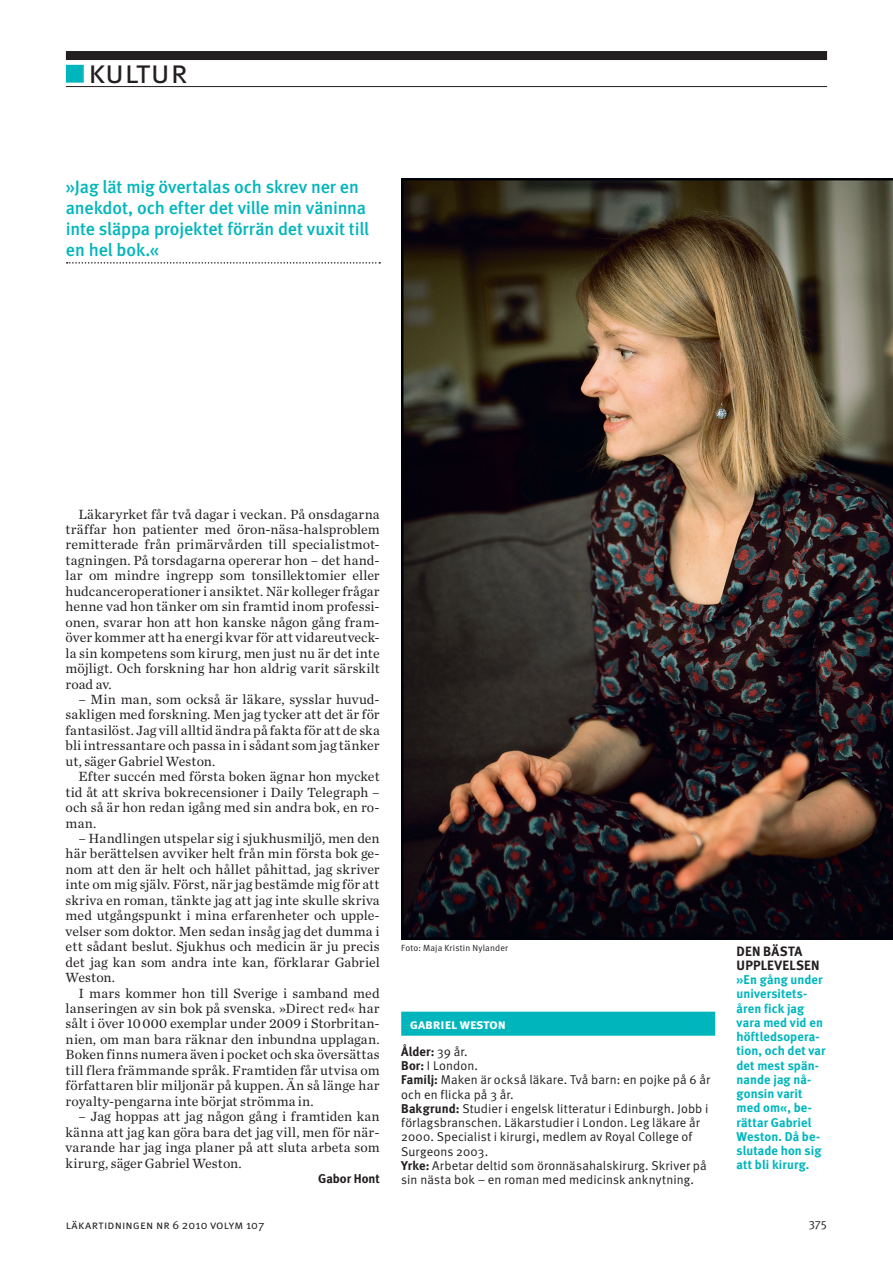
<style>
.page{position:relative;width:893px;height:1263px;background:#fff}
.page>*{position:absolute;margin:0;border:0;box-sizing:border-box;transform-origin:0 0}
.Vinj_Zapf-fyrkant{font:33px "Meta LT Normal Small Caps";color:#231f20}
.Citat_linje_under{font:18px/21px "Meta LT Medium";letter-spacing:-.01em;color:#00b6bc}
.Br_indrag{font:13.95px/15.5px "Chronicle LT Text";letter-spacing:.01em;color:#231f20;text-align:justify}
.t1{font:13.95px "Meta LT Bold Small Caps";letter-spacing:-.005em;color:#fff}
.Bildtxt_KLT{font:13.5px "Meta LT Bold";letter-spacing:.015em;color:#231f20}
.Fak_2_Txt{font:12.75px/14.2px "Meta LT Normal";letter-spacing:.01em;color:#231f20}
.Bildtxt_KLT-2{font:12.75px/14.2px "Meta LT Bold";letter-spacing:.01em;color:#00b6bc}
.Fak_2_Txt-2{font:12.75px "Meta LT Bold";letter-spacing:.01em;color:#231f20}
.By_Förf{font:12.75px "Meta LT Bold";color:#231f20}
.t2{font:12px "Meta LT Normal Small Caps";letter-spacing:.015em;color:#231f20}
.t3{font:12px "Meta LT Normal Utilities";color:#231f20}
.Foto_byline{font:9px "Meta LT Normal";letter-spacing:.025em;color:#231f20}
.s1{color:#00b6bc}
.s2{font-family:"Meta LT Normal"}
.s3{font-family:"Meta LT Bold"}
</style>
<div class="page">
<div style="left:401px;top:1012px;width:314px;height:24px;background:#00b6bc"></div>
<img style="left:401px;top:179px;width:492px;height:761px">
<div style="left:66px;top:51px;width:761px;height:9px;background:#231f20"></div>
<hr style="left:66px;top:86px;width:761px;height:1px;background:#231f20">
<div style="left:66px;top:65px;width:18px;height:18px;border:2px solid #00b6bc"></div>
<svg style="left:67px;top:262px;width:313px;height:2px"></svg>
<p class="Vinj_Zapf-fyrkant" style="left:66px;top:52px;width:123px"><span class="s1">■</span> kultur</p>
<p class="Citat_linje_under" style="left:66px;top:176px;width:305px">»Jag lät mig övertalas och skrev ner en anekdot, och efter det ville min väninna inte släppa projektet förrän det vuxit till en hel bok.«</p>
<p class="Br_indrag" style="left:66px;top:506px;width:316px;text-indent:13px">Läkaryrket får två dagar i veckan. På onsdagarna träffar hon patienter med öron-näsa-halsproblem remitterade från primärvården till specialistmot&shy;tagningen. På torsdagarna opererar hon – det hand&shy;lar om mindre ingrepp som tonsillektomier eller hudcanceroperationer i ansiktet. När kolleger frågar henne vad hon tänker om sin framtid inom professi&shy;onen, svarar hon att hon kanske någon gång fram&shy;över kommer att ha energi kvar för att vidareutveck&shy;la sin kompetens som kirurg, men just nu är det inte möjligt. Och forskning har hon aldrig varit särskilt road av.</p>
<p class="Br_indrag" style="left:66px;top:691px;width:316px;text-indent:13px">– Min man, som också är läkare, sysslar huvud&shy;sakligen med forskning. Men jag tycker att det är för fantasilöst. Jag vill alltid ändra på fakta för att de ska bli intressantare och passa in i sådant som jag tänker ut, säger Gabriel Weston.</p>
<p class="Br_indrag" style="left:66px;top:769px;width:316px;text-indent:13px">Efter succén med första boken ägnar hon mycket tid åt att skriva bokrecensioner i Daily Telegraph – och så är hon redan igång med sin andra bok, en ro&shy;man.</p>
<p class="Br_indrag" style="left:66px;top:830px;width:316px;text-indent:13px">– Handlingen utspelar sig i sjukhusmiljö, men den här berättelsen avviker helt från min första bok ge&shy;nom att den är helt och hållet påhittad, jag skriver inte om mig själv. Först, när jag bestämde mig för att skriva en roman, tänkte jag att jag inte skulle skriva med utgångspunkt i mina erfarenheter och upple&shy;velser som doktor. Men sedan insåg jag det dumma i ett sådant beslut. Sjukhus och medicin är ju precis det jag kan som andra inte kan, förklarar Gabriel Weston.</p>
<p class="Br_indrag" style="left:66px;top:985px;width:316px;text-indent:13px">I mars kommer hon till Sverige i samband med lanseringen av sin bok på svenska. »Direct red« har sålt i över 10000 exemplar under 2009 i Storbritan&shy;nien, om man bara räknar den inbundna upplagan.<br>Boken finns numera även i pocket och ska översättas till flera främmande språk. Framtiden får utvisa om författaren blir miljonär på kuppen. Än så länge har royalty-pengarna inte börjat strömma in.</p>
<p class="Br_indrag" style="left:66px;top:1109px;width:316px;text-indent:13px">– Jag hoppas att jag någon gång i framtiden kan känna att jag kan göra bara det jag vill, men för när&shy;varande har jag inga planer på att sluta arbeta som kirurg, säger Gabriel Weston.</p>
<p class="By_Förf" style="left:318px;top:1171px;width:63px">Gabor Hont</p>
<p class="Foto_byline" style="left:401px;top:943px;width:108px">Foto: Maja Kristin Nylander</p>
<p class="t1" style="left:410px;top:1016px;width:98px">gabriel weston</p>
<p class="Fak_2_Txt-2" style="left:401px;top:1044px;width:68px">Ålder: <span class="s2">39 år.</span></p>
<p class="Fak_2_Txt" style="left:401px;top:1058px;width:78px"><span class="s3">Bor:</span> I London.</p>
<p class="Fak_2_Txt" style="left:401px;top:1073px;width:310px"><span class="s3">Familj:</span> Maken är också läkare. Två barn: en pojke på 6 år och en flicka på 3 år.</p>
<p class="Fak_2_Txt" style="left:401px;top:1101px;width:309px"><span class="s3">Bakgrund:</span> Studier i engelsk litteratur i Edinburgh. Jobb i förlagsbranschen. Läkarstudier i London. Leg läkare år 2000. Specialist i kirurgi, medlem av Royal College of Surgeons 2003.</p>
<p class="Fak_2_Txt" style="left:401px;top:1158px;width:307px"><span class="s3">Yrke:</span> Arbetar deltid som öronnäsahalskirurg. Skriver på sin nästa bok – en roman med medicinsk anknytning.</p>
<p class="Bildtxt_KLT" style="left:737px;top:943px;width:67px">DEN BÄSTA</p>
<p class="Bildtxt_KLT" style="left:737px;top:957px;width:85px">UPPLEVELSEN</p>
<p class="Bildtxt_KLT-2" style="left:737px;top:972px;width:91px">»En gång under universitets&shy;åren fick jag vara med vid en höftledsopera&shy;tion, och det var det mest spän&shy;nande jag nå&shy;gonsin varit med om«, be&shy;rättar Gabriel<br>Weston. Då be&shy;slutade hon sig att bli kirurg.</p>
<p class="t2" style="left:66px;top:1218px;width:200px">läkartidningen nr 6 2010 volym 107</p>
<p class="t3" style="left:809px;top:1218px;width:20px">375</p>
</div>
